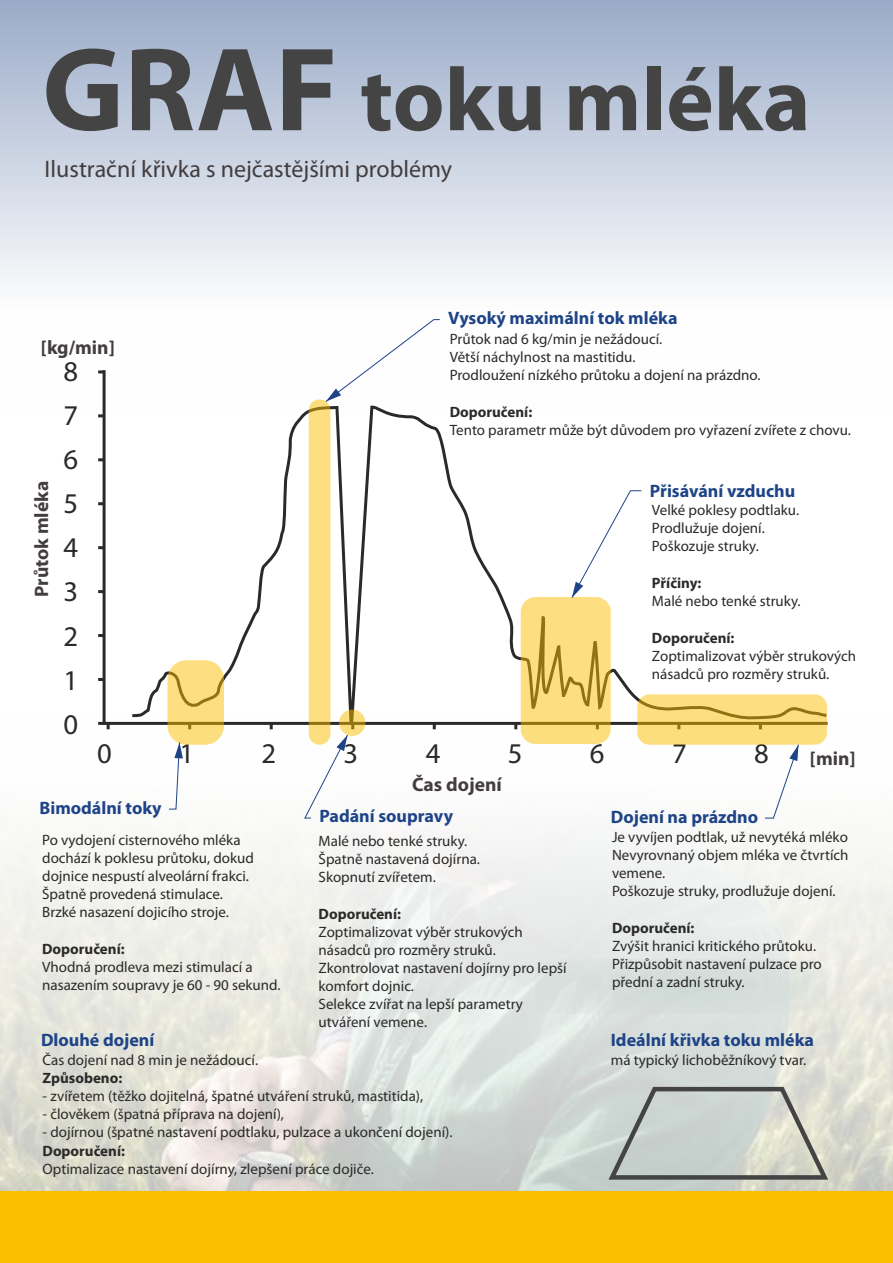
<style>
.page{position:relative;width:893px;height:1263px;background:#fff}
.page>*{position:absolute;margin:0;border:0;box-sizing:border-box;transform-origin:0 0}
.t1{font:700 90px "Myriad Pro";color:#444}
.t2{font:28.65px/44.1px "Myriad Pro";color:#2b2a29;text-align:justify}
.t3{font:24px "Myriad Pro";color:#433d3e}
.t4{font:700 19.5px "Myriad Pro";color:#433d3e}
.t5{font:700 18px "Myriad Pro";color:#1e4487}
.t6{font:15px/18px "Myriad Pro";color:#2b2a29}
.t7{font:700 15px "Myriad Pro";color:#2b2a29}
.s1{font-size:120px}
</style>
<div class="page">
<div style="left:0;top:716px;width:893px;height:547px;background:#fefefe;opacity:.5"></div>
<div style="left:0;top:0;width:893px;height:410px;background:#fefefe;opacity:.5"></div>
<svg style="left:101px;top:367px;width:729px;height:359px"></svg>
<svg style="left:98px;top:370px;width:6px;height:3px"></svg>
<svg style="left:98px;top:458px;width:6px;height:3px"></svg>
<svg style="left:98px;top:502px;width:6px;height:3px"></svg>
<svg style="left:98px;top:546px;width:6px;height:3px"></svg>
<svg style="left:98px;top:590px;width:6px;height:3px"></svg>
<svg style="left:98px;top:634px;width:6px;height:3px"></svg>
<svg style="left:98px;top:678px;width:6px;height:3px"></svg>
<svg style="left:98px;top:414px;width:6px;height:3px"></svg>
<svg style="left:98px;top:722px;width:12px;height:7px"></svg>
<svg style="left:514px;top:725px;width:3px;height:4px"></svg>
<svg style="left:433px;top:725px;width:3px;height:4px"></svg>
<svg style="left:270px;top:725px;width:3px;height:4px"></svg>
<svg style="left:129px;top:404px;width:700px;height:321px"></svg>
<div style="left:168px;top:660px;width:56px;height:85px;background:#fbbe00;border-radius:19px;opacity:.5"></div>
<div style="left:309px;top:399px;width:21px;height:346px;background:#fdde80;border-radius:11px"></div>
<div style="left:521px;top:597px;width:90px;height:147px;background:#fbbe00;border-radius:15px;opacity:.5"></div>
<div style="left:637px;top:694px;width:190px;height:51px;background:#fbbe00;border-radius:12px;opacity:.5"></div>
<div style="left:339px;top:710px;width:26px;height:26px;background:#fbbe00;border-radius:50%;opacity:.5"></div>
<svg style="left:169px;top:742px;width:14px;height:67px"></svg>
<svg style="left:325px;top:319px;width:115px;height:83px"></svg>
<svg style="left:304px;top:735px;width:44px;height:83px"></svg>
<svg style="left:571px;top:490px;width:71px;height:108px"></svg>
<svg style="left:765px;top:744px;width:34px;height:74px"></svg>
<div style="left:0;top:1191px;width:893px;height:72px;background:#fbbe00"></div>
<svg style="left:605px;top:1083px;width:227px;height:99px;background:#c1c6c0"></svg>
<h1 class="t1" style="left:42px;top:63px;width:770px"><span class="s1">GRAF</span> toku mléka</h1>
<h3 class="t3" style="left:45px;top:159px;width:409px">Ilustrační křivka s nejčastějšími problémy</h3>
<h3 class="t4" style="left:41px;top:339px;width:75px">[kg/min]</h3>
<h3 class="t4" style="left:33px;top:597px;width:118px;rotate:-90deg">Průtok mléka</h3>
<h2 class="t2" style="left:64px;top:352px;width:16px">8<br>7<br>6<br>5<br>4<br>3<br>2<br>1<br>0</h2>
<p class="t5" style="left:448px;top:310px;width:231px">Vysoký maximální tok mléka</p>
<p class="t6" style="left:450px;top:332px;width:312px">Průtok nad 6 kg/min je nežádoucí.<br>Větší náchylnost na mastitidu.<br>Prodloužení nízkého průtoku a dojení na prázdno.</p>
<p class="t7" style="left:450px;top:406px;width:84px">Doporučení:</p>
<p class="t6" style="left:450px;top:422px;width:403px">Tento parametr může být důvodem pro vyřazení zvířete z chovu.</p>
<p class="t5" style="left:650px;top:483px;width:147px">Přisávání vzduchu</p>
<p class="t6" style="left:652px;top:502px;width:149px">Velké poklesy podtlaku.<br>Prodlužuje dojení.<br>Poškozuje struky.</p>
<p class="t7" style="left:652px;top:577px;width:51px">Příčiny:</p>
<p class="t6" style="left:652px;top:593px;width:150px">Malé nebo tenké struky.</p>
<p class="t7" style="left:652px;top:631px;width:84px">Doporučení:</p>
<p class="t6" style="left:652px;top:648px;width:206px">Zoptimalizovat výběr strukových násadců pro rozměry struků.</p>
<h2 class="t2" style="left:97px;top:734px;width:16px">0</h2>
<h2 class="t2" style="left:179px;top:734px;width:16px">1</h2>
<h2 class="t2" style="left:262px;top:734px;width:16px">2</h2>
<h2 class="t2" style="left:344px;top:734px;width:16px">3</h2>
<h2 class="t2" style="left:426px;top:734px;width:16px">4</h2>
<h2 class="t2" style="left:508px;top:734px;width:16px">5</h2>
<h2 class="t2" style="left:590px;top:734px;width:16px">6</h2>
<h2 class="t2" style="left:672px;top:734px;width:16px">7</h2>
<h2 class="t2" style="left:754px;top:734px;width:16px">8</h2>
<p class="t5" style="left:40px;top:800px;width:124px">Bimodální toky</p>
<h3 class="t4" style="left:412px;top:777px;width:91px">Čas dojení</h3>
<p class="t5" style="left:319px;top:809px;width:135px">Padání soupravy</p>
<p class="t5" style="left:611px;top:809px;width:149px">Dojení na prázdno</p>
<h3 class="t4" style="left:810px;top:750px;width:47px">[min]</h3>
<p class="t6" style="left:42px;top:832px;width:213px">Po vydojení cisternového mléka dochází k poklesu průtoku, dokud dojnice nespustí alveolární frakci.<br>Špatně provedená stimulace.<br>Brzké nasazení dojicího stroje.</p>
<p class="t7" style="left:42px;top:942px;width:84px">Doporučení:</p>
<p class="t6" style="left:42px;top:959px;width:240px">Vhodná prodleva mezi stimulací a nasazením soupravy je 60 - 90 sekund.</p>
<p class="t6" style="left:319px;top:833px;width:163px">Malé nebo tenké struky.<br>Špatně nastavená dojírna.<br>Skopnutí zvířetem.</p>
<p class="t7" style="left:319px;top:907px;width:84px">Doporučení:</p>
<p class="t6" style="left:319px;top:924px;width:250px">Zoptimalizovat výběr strukových násadců pro rozměry struků.<br>Zkontrolovat nastavení dojírny pro lepší komfort dojnic.<br>Selekce zvířat na lepší parametry utváření vemene.</p>
<p class="t5" style="left:41px;top:1032px;width:115px">Dlouhé dojení</p>
<p class="t6" style="left:43px;top:1052px;width:217px">Čas dojení nad 8 min je nežádoucí.</p>
<p class="t7" style="left:43px;top:1072px;width:81px">Způsobeno:</p>
<p class="t6" style="left:43px;top:1089px;width:382px">- zvířetem (těžko dojitelná, špatné utváření struků, mastitida),</p>
<p class="t6" style="left:43px;top:1107px;width:243px">- člověkem (špatná příprava na dojení),</p>
<p class="t6" style="left:43px;top:1125px;width:411px">- dojírnou (špatné nastavení podtlaku, pulzace a ukončení dojení).</p>
<p class="t7" style="left:43px;top:1145px;width:84px">Doporučení:</p>
<p class="t6" style="left:43px;top:1161px;width:333px">Optimalizace nastavení dojírny, zlepšení práce dojiče.</p>
<p class="t6" style="left:612px;top:829px;width:238px">Je vyvíjen podtlak, už nevytéká mléko<br>Nevyrovnaný objem mléka ve čtvrtích vemene.<br>Poškozuje struky, prodlužuje dojení.</p>
<p class="t7" style="left:612px;top:921px;width:84px">Doporučení:</p>
<p class="t6" style="left:612px;top:938px;width:211px">Zvýšit hranici kritického průtoku.<br>Přizpůsobit nastavení pulzace pro přední a zadní struky.</p>
<p class="t5" style="left:611px;top:1032px;width:205px">Ideální křivka toku mléka</p>
<p class="t6" style="left:611px;top:1052px;width:197px">má typický lichoběžníkový tvar.</p>
</div>
